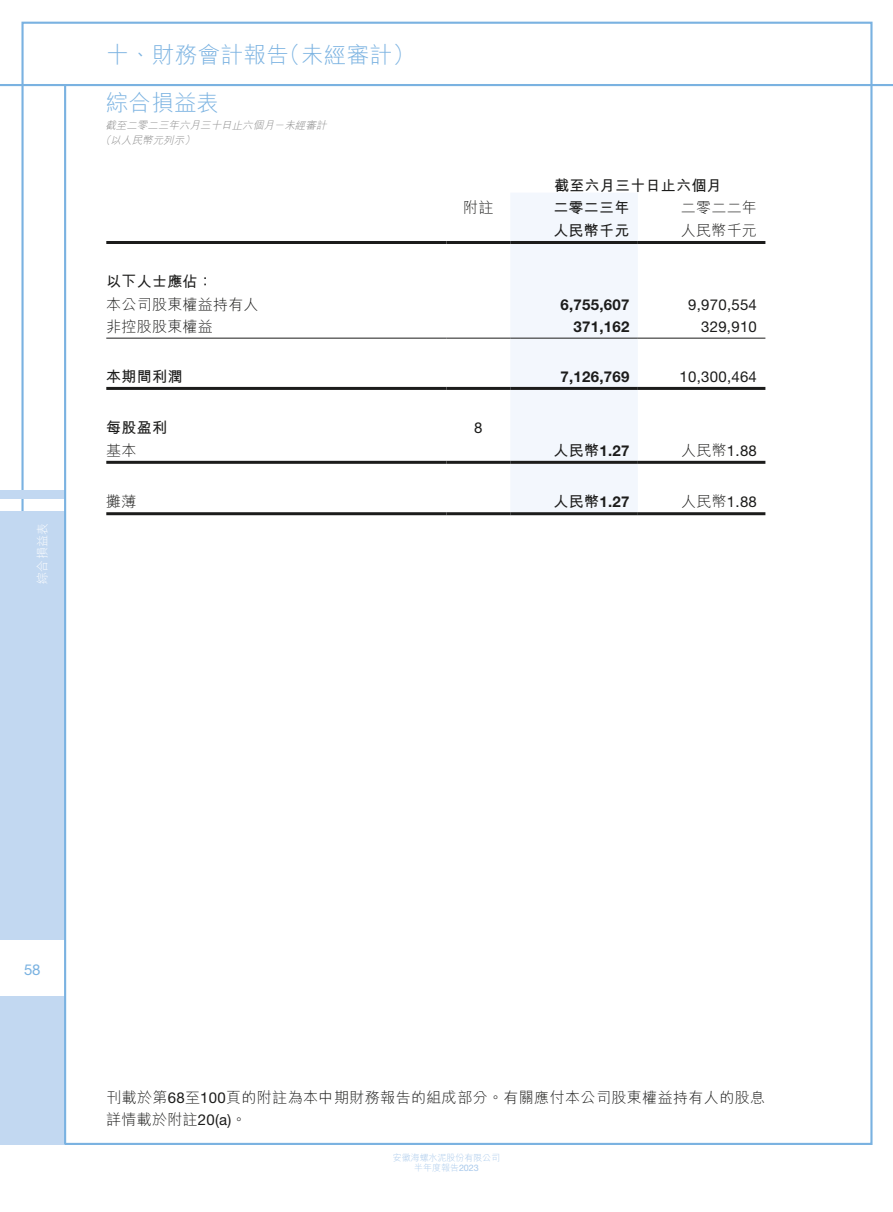
<style>
.page{position:relative;width:893px;height:1212px;background:#fff}
.page>*{position:absolute;margin:0;border:0;box-sizing:border-box;transform-origin:0 0}
.t1{font:300 22.5px "M Hei HK";letter-spacing:.015em;color:#7ab2e1}
.t2{font:300 15px/22.5px "M Hei HK";letter-spacing:.03em;color:#1c1c1b}
.t3{font:15px "Helvetica Neue LT Std";letter-spacing:.015em;color:#1c1c1b}
.t4{font:700 15px "Helvetica Neue LT Std";letter-spacing:.015em;color:#1c1c1b}
.t5{font:700 15px "M Hei HK";letter-spacing:.015em;color:#1c1c1b}
.t6{font:15px "Helvetica Neue LT Std";color:#7ab2e1}
.t7{font:300 12px "M Hei HK";letter-spacing:.015em;color:#fff}
.t8{font:italic 300 10.5px/15px "M Hei HK";color:#878787}
.t9{font:300 9px/10.8px "M Hei HK";letter-spacing:-.005em;color:#a7c8eb;text-align:center}
.s1{font-family:"M Hei HK"}
.s2{font-family:"M Hei HK";font-weight:300}
.s3{font-family:"Helvetica Neue LT Std";font-weight:400}
</style>
<div class="page">
<div style="left:0;top:511px;width:65px;height:634px;background:#c2d8f1"></div>
<div style="left:0;top:490px;width:65px;height:9px;background:#c2d8f1"></div>
<hr style="left:0;top:84px;width:893px;height:2px;background:#7ab2e1">
<div style="left:0;top:941px;width:65px;height:55px;background:#fff"></div>
<hr style="left:64px;top:86px;width:2px;height:1058px;background:#7ab2e1">
<div style="left:510px;top:193px;width:128px;height:319px;background:#f3f7fd"></div>
<hr style="left:106px;top:241px;width:340px;height:3px;background:#1c1c1b">
<hr style="left:446px;top:241px;width:64px;height:3px;background:#1c1c1b">
<hr style="left:510px;top:241px;width:128px;height:3px;background:#1c1c1b">
<hr style="left:638px;top:241px;width:127px;height:3px;background:#1c1c1b">
<hr style="left:106px;top:338px;width:340px;height:1px;background:#1c1c1b">
<hr style="left:446px;top:338px;width:64px;height:1px;background:#1c1c1b">
<hr style="left:510px;top:338px;width:128px;height:1px;background:#1c1c1b">
<hr style="left:638px;top:338px;width:127px;height:1px;background:#1c1c1b">
<hr style="left:106px;top:387px;width:340px;height:3px;background:#1c1c1b">
<hr style="left:446px;top:387px;width:64px;height:3px;background:#1c1c1b">
<hr style="left:510px;top:387px;width:128px;height:3px;background:#1c1c1b">
<hr style="left:638px;top:387px;width:127px;height:3px;background:#1c1c1b">
<hr style="left:106px;top:461px;width:340px;height:3px;background:#1c1c1b">
<hr style="left:446px;top:461px;width:64px;height:3px;background:#1c1c1b">
<hr style="left:510px;top:461px;width:128px;height:3px;background:#1c1c1b">
<hr style="left:638px;top:461px;width:127px;height:3px;background:#1c1c1b">
<hr style="left:106px;top:512px;width:340px;height:3px;background:#1c1c1b">
<hr style="left:446px;top:512px;width:64px;height:3px;background:#1c1c1b">
<hr style="left:510px;top:512px;width:128px;height:3px;background:#1c1c1b">
<hr style="left:638px;top:512px;width:127px;height:3px;background:#1c1c1b">
<p class="t7" style="left:34px;top:584px;width:62px;rotate:-90deg">綜合損益表</p>
<h1 class="t1" style="left:106px;top:39px;width:310px">十、財務會計報告（未經審計）</h1>
<h1 class="t1" style="left:106px;top:87px;width:114px">綜合損益表</h1>
<p class="t8" style="left:100px;top:117px;width:231px;text-indent:5px">截至二零二三年六月三十日止六個月－未經審計（以人民幣元列示）</p>
<p class="t5" style="left:554px;top:174px;width:169px">截至六月三十日止六個月</p>
<p class="t2" style="left:463px;top:196px;width:32px">附註</p>
<p class="t5" style="left:553px;top:197px;width:78px">二零二三年</p>
<p class="t2" style="left:681px;top:196px;width:78px">二零二二年</p>
<p class="t5" style="left:553px;top:219px;width:78px">人民幣千元</p>
<p class="t2" style="left:681px;top:218px;width:78px">人民幣千元</p>
<p class="t5" style="left:106px;top:271px;width:108px">以下人士應佔：</p>
<p class="t2" style="left:106px;top:292px;width:154px">本公司股東權益持有人</p>
<p class="t4" style="left:561px;top:295px;width:70px">6,755,607</p>
<p class="t3" style="left:688px;top:295px;width:70px">9,970,554</p>
<p class="t2" style="left:106px;top:315px;width:108px">非控股股東權益</p>
<p class="t4" style="left:574px;top:317px;width:57px">371,162</p>
<p class="t3" style="left:701px;top:318px;width:57px">329,910</p>
<p class="t5" style="left:106px;top:365px;width:78px">本期間利潤</p>
<p class="t4" style="left:561px;top:367px;width:70px">7,126,769</p>
<p class="t3" style="left:680px;top:367px;width:79px">10,300,464</p>
<p class="t5" style="left:106px;top:417px;width:62px">每股盈利</p>
<p class="t3" style="left:474px;top:419px;width:10px">8</p>
<p class="t2" style="left:106px;top:438px;width:32px">基本</p>
<p class="t4" style="left:554px;top:441px;width:77px"><span class="s1">人民幣</span>1.27</p>
<p class="t3" style="left:681px;top:441px;width:77px"><span class="s2">人民幣</span>1.88</p>
<p class="t2" style="left:106px;top:490px;width:32px">攤薄</p>
<p class="t4" style="left:554px;top:492px;width:77px"><span class="s1">人民幣</span>1.27</p>
<p class="t3" style="left:681px;top:493px;width:77px"><span class="s2">人民幣</span>1.88</p>
<p class="t6" style="left:24px;top:960px;width:18px">58</p>
<p class="t2" style="left:106px;top:1085px;width:660px">刊載於第<span class="s3">68</span>至<span class="s3">100</span>頁的附註為本中期財務報告的組成部分。有關應付本公司股東權益持有人的股息詳情載於附註<span class="s3">20(a)</span>。</p>
<p class="t9" style="left:393px;top:1151px;width:109px">安徽海螺水泥股份有限公司半年度報告<span class="s3">2023</span></p>
</div>
